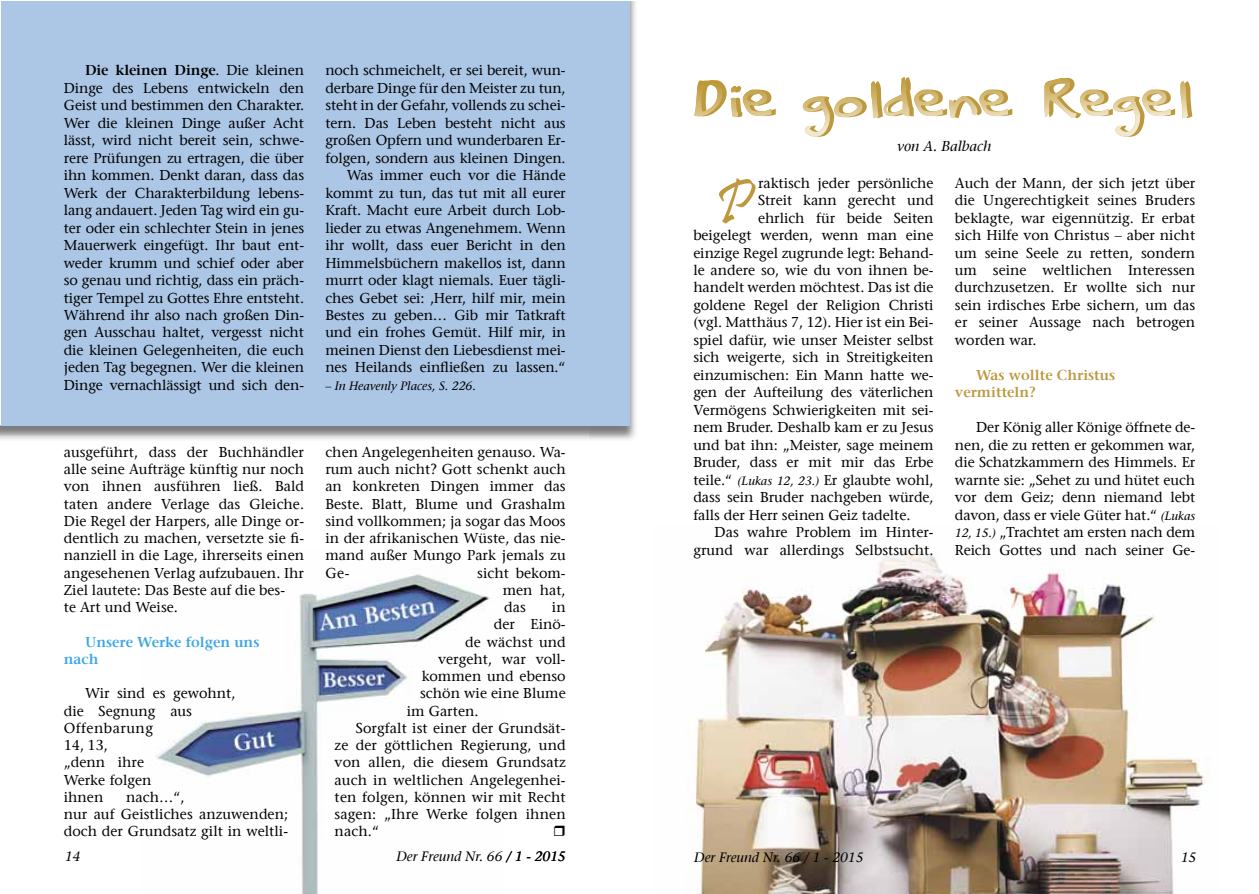
<style>
.page{position:relative;width:1259px;height:894px;background:#fff}
.page>*{position:absolute;margin:0;border:0;box-sizing:border-box;transform-origin:0 0}
.t1{font:65.1px "Pristina";color:#bc983e}
.t2{font:54px "Brodys Hand";color:#bc983e}
.t3{font:14.25px/17.4px "Stone Serif";letter-spacing:-.005em;color:#000;text-align:justify}
.t4{font:600 14.25px/17.4px "Stone Serif";color:#bc983e}
.t5{font:600 14.25px/17.2px "Stone Serif";color:#3ca6e6}
.t6{font:italic 14.25px "Stone Serif";color:#000}
.t7{font:italic 13.5px "Stone Serif";color:#000}
.t8{font:italic 12px "Stone Serif";color:#000}
.s1{font-weight:600}
.s2{font-style:italic;font-size:12px}
</style>
<div class="page">
<img style="left:694px;top:551px;width:515px;height:342px">
<img style="left:156px;top:574px;width:334px;height:319px">
<img style="left:588px;top:1px;width:48px;height:439px">
<div style="left:1px;top:1px;width:628px;height:424px;background:#acc6e5"></div>
<svg style="left:694px;top:80px;width:183px;height:57px"></svg>
<p class="t3" style="left:64px;top:63px;width:242px;text-indent:21px"><span class="s1">Die kleinen Dinge</span>. Die kleinen Dinge des Lebens entwickeln den Geist und bestimmen den Charakter.<br>Wer die kleinen Dinge außer Acht lässt, wird nicht bereit sein, schwe&shy;rere Prüfungen zu ertragen, die über ihn kommen. Denkt daran, dass das Werk der Charakterbildung lebens&shy;lang andauert. Jeden Tag wird ein gu&shy;ter oder ein schlechter Stein in jenes Mauerwerk eingefügt. Ihr baut ent&shy;weder krumm und schief oder aber so genau und richtig, dass ein präch&shy;tiger Tempel zu Gottes Ehre entsteht.<br>Während ihr also nach großen Din&shy;gen Ausschau haltet, vergesst nicht die kleinen Gelegenheiten, die euch jeden Tag begegnen. Wer die kleinen Dinge vernachlässigt und sich den-</p>
<p class="t3" style="left:325px;top:63px;width:242px;text-align:right">noch schmeichelt, er sei bereit, wun&shy;derbare Dinge für den Meister zu tun, steht in der Gefahr, vollends zu schei&shy;tern. Das Leben besteht nicht aus großen Opfern und wunderbaren Er&shy;folgen, sondern aus kleinen Dingen.<br>Was immer euch vor die Hände kommt zu tun, das tut mit all eurer Kraft. Macht eure Arbeit durch Lob&shy;lieder zu etwas Angenehmem. Wenn ihr wollt, dass euer Bericht in den Himmelsbüchern makellos ist, dann murrt oder klagt niemals. Euer tägli&shy;ches Gebet sei: ‚Herr, hilf mir, mein Bestes zu geben… Gib mir Tatkraft und ein frohes Gemüt. Hilf mir, in meinen Dienst den Liebesdienst mei&shy;nes Heilands einfließen zu lassen.“</p>
<p class="t8" style="left:325px;top:381px;width:152px">– In Heavenly Places, S. 226.</p>
<p class="t3" style="left:64px;top:445px;width:242px;text-align:left">ausgeführt, dass der Buchhändler alle seine Aufträge künftig nur noch von ihnen ausführen ließ. Bald taten andere Verlage das Gleiche.<br>Die Regel der Harpers, alle Dinge or&shy;dentlich zu machen, versetzte sie fi&shy;nanziell in die Lage, ihrerseits einen angesehenen Verlag aufzubauen. Ihr Ziel lautete: Das Beste auf die bes-<br>te Art und Weise.</p>
<p class="t5" style="left:64px;top:635px;width:197px;text-indent:21px">Unsere Werke folgen uns nach</p>
<p class="t3" style="left:64px;top:686px;width:173px;text-align:left;text-indent:21px">Wir sind es gewohnt, die Segnung aus<br>Offenbarung<br>14, 13,<br>„denn ihre<br>Werke folgen<br>ihnen</p>
<p class="t3" style="left:64px;top:790px;width:226px;text-align:left;text-indent:62px">nach…“,<br>nur auf Geistliches anzuwenden; doch der Grundsatz gilt in weltli-</p>
<p class="t3" style="left:325px;top:445px;width:242px">chen Angelegenheiten genauso. Wa&shy;rum auch nicht? Gott schenkt auch an konkreten Dingen immer das Beste. Blatt, Blume und Grashalm sind vollkommen; ja sogar das Moos in der afrikanischen Wüste, das nie&shy;mand außer Mungo Park jemals zu Ge-</p>
<p class="t3" style="left:503px;top:566px;width:64px;text-indent:-26px">sicht bekom&shy;men hat, das</p>
<p class="t3" style="left:552px;top:600px;width:15px">in</p>
<p class="t3" style="left:494px;top:617px;width:73px">der Einö-</p>
<p class="t3" style="left:465px;top:635px;width:102px">de wächst und</p>
<p class="t3" style="left:438px;top:652px;width:129px">vergeht, war voll-</p>
<p class="t3" style="left:422px;top:669px;width:145px">kommen und ebenso</p>
<p class="t3" style="left:420px;top:686px;width:147px">schön wie eine Blume</p>
<p class="t3" style="left:407px;top:704px;width:73px">im Garten.</p>
<p class="t3" style="left:356px;top:721px;width:211px">Sorgfalt ist einer der Grundsät-</p>
<p class="t3" style="left:335px;top:738px;width:232px">ze der göttlichen Regierung, und</p>
<p class="t3" style="left:335px;top:755px;width:232px">von allen, die diesem Grundsatz</p>
<p class="t3" style="left:335px;top:773px;width:232px">auch in weltlichen Angelegenhei-</p>
<p class="t3" style="left:335px;top:790px;width:232px">ten folgen, können wir mit Recht</p>
<p class="t3" style="left:335px;top:807px;width:232px">sagen: „Ihre Werke folgen ihnen</p>
<p class="t3" style="left:335px;top:824px;width:46px">nach.“</p>
<h2 class="t2" style="left:693px;top:65px;width:503px">Die goldene Regel</h2>
<p class="t6" style="left:897px;top:141px;width:96px">von A. Balbach</p>
<h1 class="t1" style="left:714px;top:174px;width:38px">P</h1>
<p class="t3" style="left:758px;top:175px;width:177px">raktisch jeder persönliche</p>
<p class="t3" style="left:758px;top:193px;width:177px">Streit kann gerecht und</p>
<p class="t3" style="left:758px;top:210px;width:177px">ehrlich für beide Seiten</p>
<p class="t3" style="left:693px;top:228px;width:242px">beigelegt werden, wenn man eine</p>
<p class="t3" style="left:693px;top:245px;width:242px">einzige Regel zugrunde legt: Behand-</p>
<p class="t3" style="left:693px;top:263px;width:242px">le andere so, wie du von ihnen be-</p>
<p class="t3" style="left:693px;top:280px;width:242px">handelt werden möchtest. Das ist die</p>
<p class="t3" style="left:693px;top:298px;width:242px">goldene Regel der Religion Christi</p>
<p class="t3" style="left:693px;top:315px;width:242px">(vgl. Matthäus 7, 12). Hier ist ein Bei-</p>
<p class="t3" style="left:693px;top:333px;width:242px">spiel dafür, wie unser Meister selbst</p>
<p class="t3" style="left:693px;top:350px;width:242px">sich weigerte, sich in Streitigkeiten</p>
<p class="t3" style="left:693px;top:368px;width:242px">einzumischen: Ein Mann hatte we-</p>
<p class="t3" style="left:693px;top:385px;width:242px">gen der Aufteilung des väterlichen</p>
<p class="t3" style="left:693px;top:403px;width:242px">Vermögens Schwierigkeiten mit sei-</p>
<p class="t3" style="left:693px;top:420px;width:242px">nem Bruder. Deshalb kam er zu Jesus</p>
<p class="t3" style="left:693px;top:438px;width:242px">und bat ihn: „Meister, sage meinem</p>
<p class="t3" style="left:693px;top:455px;width:242px">Bruder, dass er mit mir das Erbe</p>
<p class="t3" style="left:693px;top:473px;width:242px">teile.“ <span class="s2">(Lukas 12, 23.)</span> Er glaubte wohl,</p>
<p class="t3" style="left:693px;top:490px;width:242px">dass sein Bruder nachgeben würde,</p>
<p class="t3" style="left:693px;top:507px;width:218px">falls der Herr seinen Geiz tadelte.</p>
<p class="t3" style="left:714px;top:525px;width:220px">Das wahre Problem im Hinter-</p>
<p class="t3" style="left:693px;top:542px;width:242px">grund war allerdings Selbstsucht.</p>
<p class="t3" style="left:955px;top:175px;width:242px">Auch der Mann, der sich jetzt über die Ungerechtigkeit seines Bruders beklagte, war eigennützig. Er erbat sich Hilfe von Christus – aber nicht um seine Seele zu retten, sondern um seine weltlichen Interessen durchzusetzen. Er wollte sich nur sein irdisches Erbe sichern, um das er seiner Aussage nach betrogen worden war.</p>
<p class="t4" style="left:955px;top:368px;width:162px;text-indent:21px">Was wollte Christus vermitteln?</p>
<p class="t3" style="left:955px;top:420px;width:242px;text-indent:21px">Der König aller Könige öffnete de&shy;nen, die zu retten er gekommen war, die Schatzkammern des Himmels. Er warnte sie: „Sehet zu und hütet euch vor dem Geiz; denn niemand lebt davon, dass er viele Güter hat.“ <span class="s2">(Lukas 12, 15.)</span> „Trachtet am ersten nach dem Reich Gottes und nach seiner Ge-</p>
<p class="t7" style="left:65px;top:851px;width:17px">14</p>
<p class="t7" style="left:396px;top:851px;width:171px">Der Freund Nr. 66 / 1 - 2015</p>
<p class="t7" style="left:694px;top:853px;width:171px">Der Freund Nr. 66 / 1 - 2015</p>
<p class="t7" style="left:1180px;top:853px;width:17px">15</p>
</div>
